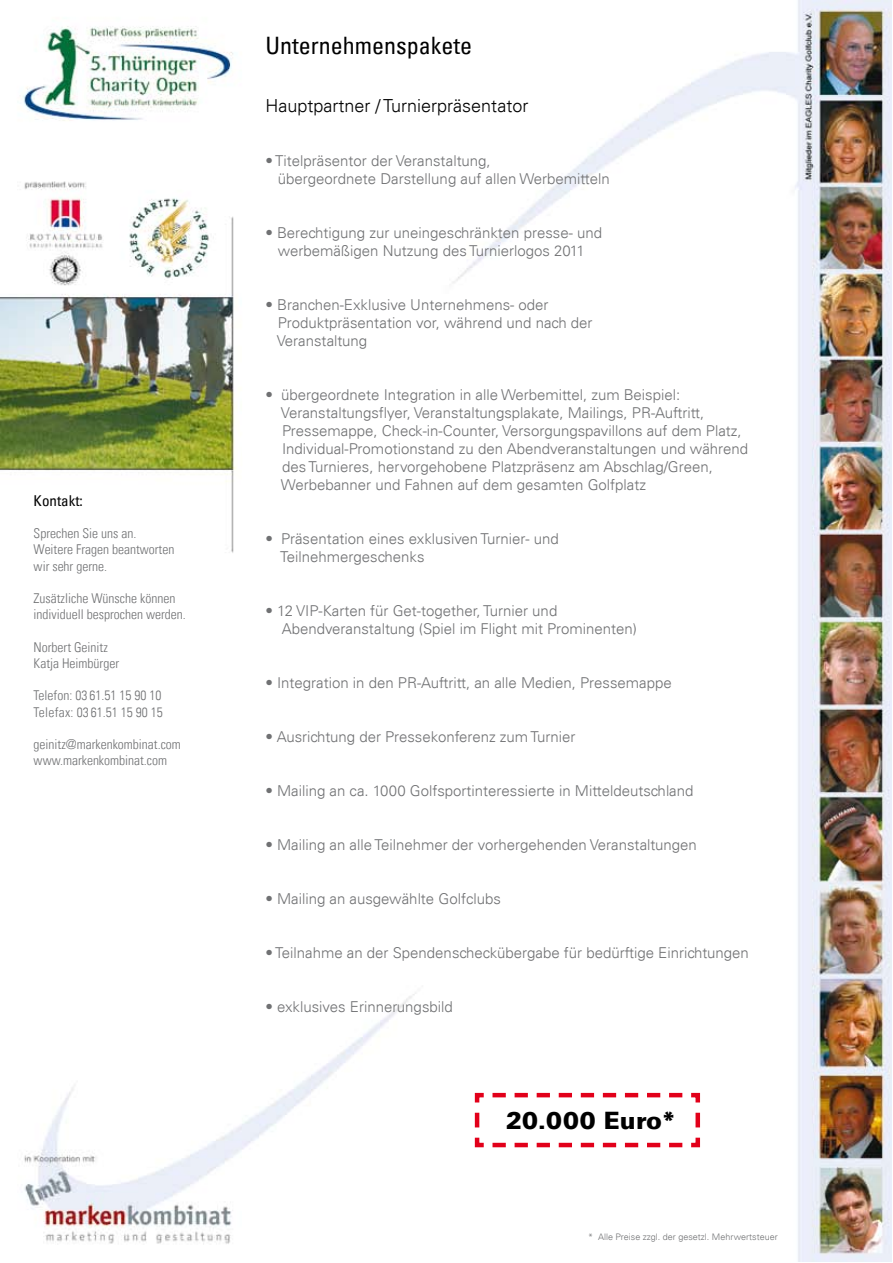
<style>
.page{position:relative;width:893px;height:1263px;background:#fff}
.page>*{position:absolute;margin:0;border:0;box-sizing:border-box;transform-origin:0 0}
.t1{font:condensed 24px "Univers LT";color:#000}
.t2{font:900 24px "Univers LT";color:#000}
.t3{font:300 18px "Univers LT";color:#000}
.t4{font:300 15px/18px "Univers LT";color:#707173}
.t5{font:condensed 15px "Univers LT";color:#000}
.t6{font:300 condensed 13.5px/16.2px "Univers LT";color:#707173}
.t7{font:300 9px "Univers LT";color:#707173}
</style>
<div class="page">
<img style="left:0;top:0;width:891px;height:1261px">
<svg style="left:473px;top:1091px;width:229px;height:58px"></svg>
<p class="t5" style="left:34px;top:491px;width:51px">Kontakt:</p>
<p class="t6" style="left:34px;top:525px;width:142px">Sprechen Sie uns an.<br>Weitere Fragen beantworten wir sehr gerne.</p>
<p class="t6" style="left:34px;top:590px;width:154px">Zusätzliche Wünsche können individuell besprochen werden.</p>
<p class="t6" style="left:34px;top:639px;width:87px">Norbert Geinitz<br>Katja Heimbürger</p>
<p class="t6" style="left:34px;top:687px;width:131px">Telefon: 03 61.51 15 90 10<br>Telefax: 03 61.51 15 90 15</p>
<p class="t6" style="left:34px;top:736px;width:149px">geinitz@markenkombinat.com www.markenkombinat.com</p>
<h1 class="t1" style="left:265px;top:30px;width:208px">Unternehmenspakete</h1>
<p class="t3" style="left:265px;top:95px;width:265px">Hauptpartner / Turnierpräsentator</p>
<p class="t4" style="left:278px;top:151px;width:333px;text-indent:-13px">• Titelpräsentor der Veranstaltung,<br>übergeordnete Darstellung auf allen Werbemitteln</p>
<p class="t4" style="left:265px;top:223px;width:338px;text-align:center">• Berechtigung zur uneingeschränkten presse- und werbemäßigen Nutzung des Turnierlogos 2011</p>
<p class="t4" style="left:277px;top:295px;width:317px;text-indent:-11px">• Branchen-Exklusive Unternehmens- oder<br>Produktpräsentation vor, während und nach der<br>Veranstaltung</p>
<p class="t4" style="left:281px;top:385px;width:469px;text-indent:-16px">• übergeordnete Integration in alle Werbemittel, zum Beispiel:<br>Veranstaltungsflyer, Veranstaltungsplakate, Mailings, PR-Auftritt, Pressemappe, Check-in-Counter, Versorgungspavillons auf dem Platz, Individual-Promotionstand zu den Abendveranstaltungen und während des Turnieres, hervorgehobene Platzpräsenz am Abschlag/Green, Werbebanner und Fahnen auf dem gesamten Golfplatz</p>
<p class="t4" style="left:280px;top:529px;width:280px;text-indent:-15px">• Präsentation eines exklusiven Turnier- und<br>Teilnehmergeschenks</p>
<p class="t4" style="left:282px;top:601px;width:357px;text-indent:-16px">• 12 VIP-Karten für Get-together, Turnier und<br>Abendveranstaltung (Spiel im Flight mit Prominenten)</p>
<p class="t4" style="left:265px;top:673px;width:408px">• Integration in den PR-Auftritt, an alle Medien, Pressemappe</p>
<p class="t4" style="left:265px;top:727px;width:312px">• Ausrichtung der Pressekonferenz zum Turnier</p>
<p class="t4" style="left:265px;top:781px;width:430px">• Mailing an ca. 1000 Golfsportinteressierte in Mitteldeutschland</p>
<p class="t4" style="left:265px;top:835px;width:433px">• Mailing an alle Teilnehmer der vorhergehenden Veranstaltungen</p>
<p class="t4" style="left:265px;top:889px;width:237px">• Mailing an ausgewählte Golfclubs</p>
<p class="t4" style="left:265px;top:943px;width:485px">• Teilnahme an der Spendenscheckübergabe für bedürftige Einrichtungen</p>
<p class="t4" style="left:265px;top:997px;width:189px">• exklusives Erinnerungsbild</p>
<h1 class="t2" style="left:506px;top:1105px;width:171px">20.000 Euro*</h1>
<p class="t7" style="left:588px;top:1231px;width:191px">* Alle Preise zzgl. der gesetzl. Mehrwertsteuer</p>
</div>
